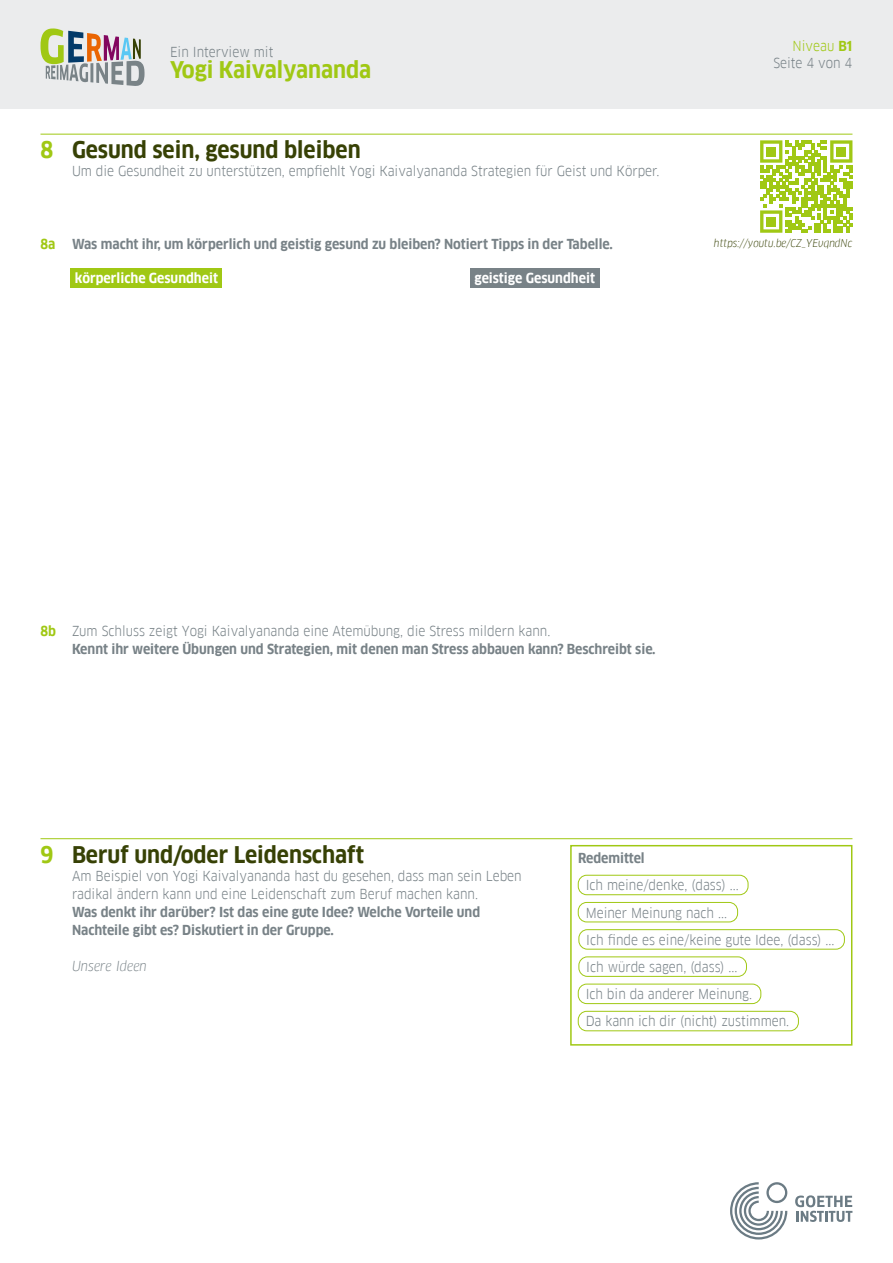
<style>
.page{position:relative;width:893px;height:1263px;background:#fff}
.page>*{position:absolute;margin:0;border:0;box-sizing:border-box;transform-origin:0 0}
.t1{font:700 22.5px "Goethe FF Clan";color:#374105}
.t2{font:700 22.5px "Goethe FF Clan";color:#a0c814}
.t3{font:13.5px/27.2px "Goethe FF Clan";color:#788287}
.t4{font:700 13.5px/18px "Goethe FF Clan";color:#788287}
.t5{font:700 13.5px "Goethe FF Clan";color:#fff}
.t6{font:italic 13.5px "Goethe FF Clan";color:#788287}
.t7{font:italic 10.5px "Goethe FF Clan";color:#374105}
.s1{color:#a0c814}
.s2{font-weight:700;color:#a0c814}
.s3{font-weight:400}
</style>
<div class="page">
<div style="left:0;top:0;width:893px;height:108px;background:#ebeced"></div>
<svg style="left:730px;top:1182px;width:57px;height:57px"></svg>
<svg style="left:795px;top:1195px;width:57px;height:27px"></svg>
<svg style="left:41px;top:28px;width:104px;height:58px"></svg>
<svg style="left:760px;top:140px;width:92px;height:93px"></svg>
<div style="left:766px;top:147px;width:10px;height:9px;background:#a0c814"></div>
<div style="left:836px;top:147px;width:10px;height:9px;background:#a0c814"></div>
<div style="left:766px;top:217px;width:10px;height:9px;background:#a0c814"></div>
<div style="left:470px;top:268px;width:129px;height:19px;background:#788287"></div>
<div style="left:70px;top:268px;width:152px;height:19px;background:#a0c814"></div>
<hr style="left:40px;top:134px;width:812px;height:1px;background:#a0c814">
<hr style="left:40px;top:838px;width:812px;height:1px;background:#a0c814">
<div style="left:570px;top:845px;width:282px;height:200px;border:2px solid #a0c814"></div>
<div style="left:578px;top:984px;width:183px;height:20px;border:1px solid #a0c814;border-radius:9px"></div>
<div style="left:578px;top:1011px;width:221px;height:20px;border:1px solid #a0c814;border-radius:9px"></div>
<div style="left:578px;top:875px;width:170px;height:20px;border:1px solid #a0c814;border-radius:9px"></div>
<div style="left:578px;top:902px;width:160px;height:20px;border:1px solid #a0c814;border-radius:9px"></div>
<div style="left:579px;top:929px;width:266px;height:20px;border:1px solid #a0c814;border-radius:9px"></div>
<div style="left:579px;top:957px;width:168px;height:19px;border:1px solid #a0c814;border-radius:9px"></div>
<p class="t3" style="left:170px;top:39px;width:105px">Ein Interview mit</p>
<h1 class="t2" style="left:170px;top:57px;width:203px">Yogi Kaivalyananda</h1>
<h1 class="t1" style="left:40px;top:137px;width:322px"><span class="s1">8</span> Gesund sein, gesund bleiben</h1>
<p class="t3" style="left:72px;top:158px;width:589px">Um die Gesundheit zu unterstützen, empfiehlt Yogi Kaivalyananda Strategien für Geist und Körper.</p>
<p class="t4" style="left:40px;top:235px;width:574px"><span class="s1">8a</span> Was macht ihr, um körperlich und geistig gesund zu bleiben? Notiert Tipps in der Tabelle.</p>
<p class="t5" style="left:75px;top:270px;width:145px">körperliche Gesundheit</p>
<p class="t5" style="left:474px;top:270px;width:122px">geistige Gesundheit</p>
<p class="t3" style="left:773px;top:38px;width:81px;line-height:16.5px;text-align:right"><span class="s1">Niveau</span> <span class="s2">B1<br></span>Seite 4 von 4</p>
<p class="t7" style="left:714px;top:237px;width:140px">https://youtu.be/CZ_YEvqndNc</p>
<p class="t4" style="left:72px;top:622px;width:585px;text-indent:-31px"><span class="s1">8b</span> <span class="s3">Zum Schluss zeigt Yogi Kaivalyananda eine Atemübung, die Stress mildern kann.<br></span>Kennt ihr weitere Übungen und Strategien, mit denen man Stress abbauen kann? Beschreibt sie.</p>
<h1 class="t1" style="left:40px;top:841px;width:325px"><span class="s1">9</span> Beruf und/oder Leidenschaft</h1>
<p class="t3" style="left:72px;top:867px;width:451px;line-height:18px">Am Beispiel von Yogi Kaivalyananda hast du gesehen, dass man sein Leben radikal ändern kann und eine Leidenschaft zum Beruf machen kann.</p>
<p class="t4" style="left:72px;top:903px;width:410px">Was denkt ihr darüber? Ist das eine gute Idee? Welche Vorteile und<br>Nachteile gibt es? Diskutiert in der Gruppe.</p>
<p class="t6" style="left:72px;top:958px;width:76px">Unsere Ideen</p>
<p class="t4" style="left:578px;top:850px;width:68px">Redemittel</p>
<p class="t3" style="left:586px;top:872px;width:250px">Ich meine/denke, (dass) ...<br>Meiner Meinung nach ...<br>Ich finde es eine/keine gute Idee, (dass) ...<br>Ich würde sagen, (dass) ...</p>
<p class="t3" style="left:586px;top:980px;width:205px">Ich bin da anderer Meinung.<br>Da kann ich dir (nicht) zustimmen.</p>
</div>
